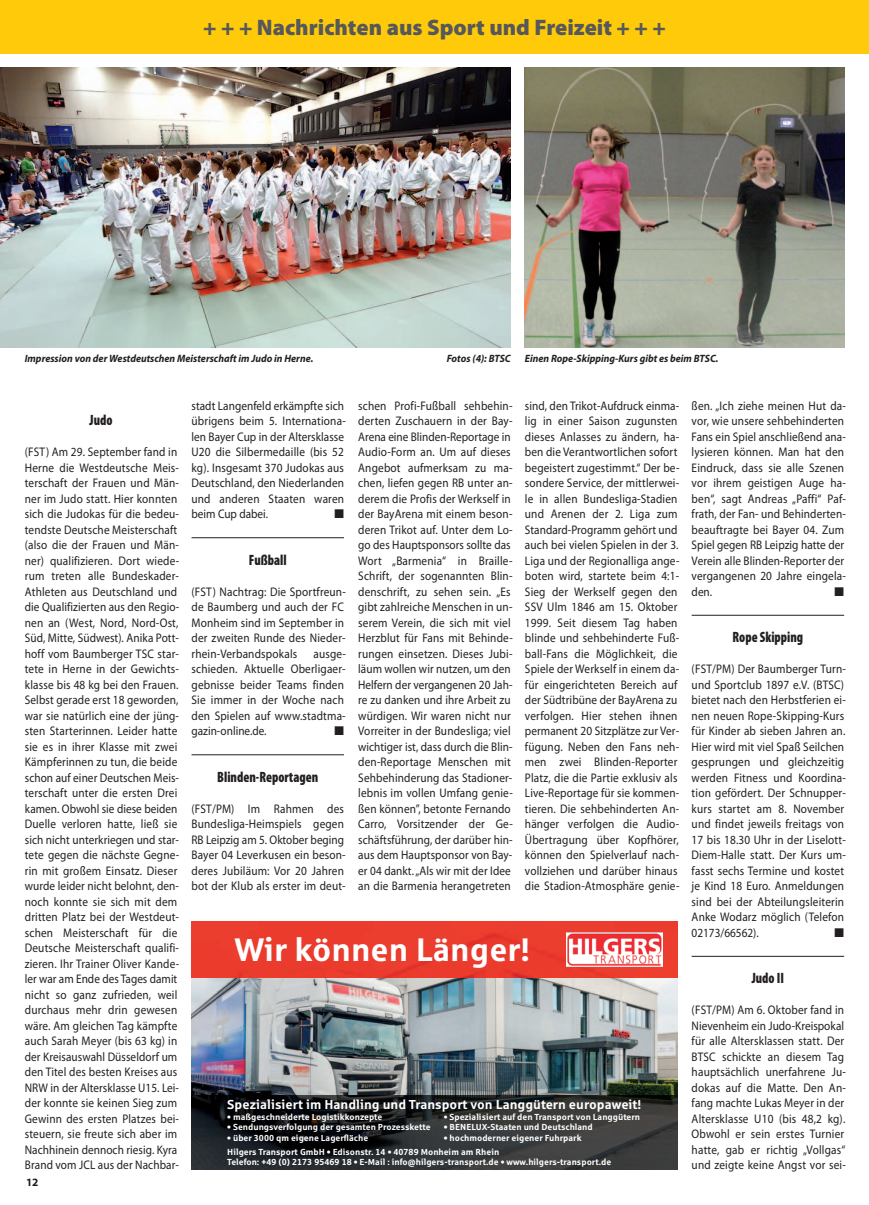
<style>
.page{position:relative;width:869px;height:1205px;background:#fff}
.page>*{position:absolute;margin:0;border:0;box-sizing:border-box;transform-origin:0 0}
.t1{font:700 32.5px "Sparkasse Rg";color:#fff}
.t2{font:900 22.5px "Myriad Pro";color:#57585a}
.t3{font:900 condensed 15px "Myriad Pro";color:#231f20;scale:.9 1}
.t4{font:700 13px "Sparkasse Rg";color:#fff}
.t5{font:12.5px/15.5px "Myriad Pro";letter-spacing:.015em;color:#231f20;scale:.9 1}
.t6{font:12.5px "Zapf Dingbats ITC";color:#231f20}
.t7{font:700 11.25px "Myriad Pro";color:#231f20}
.t8{font:italic 700 10.62px "Myriad Pro";color:#231f20;scale:.95 1}
.t9{font:700 8.75px/14.1px "Sparkasse Rg";color:#fff}
.s1{font-weight:600;font-size:7.5px;color:#fff}
</style>
<div class="page">
<div style="left:0;top:0;width:868px;height:53px;background:#feca0a"></div>
<hr style="left:191px;top:537px;width:153px;height:1px;background:#231f20">
<hr style="left:191px;top:754px;width:153px;height:1px;background:#231f20">
<hr style="left:691px;top:615px;width:152px;height:1px;background:#231f20">
<hr style="left:691px;top:956px;width:152px;height:1px;background:#231f20">
<img style="left:0;top:67px;width:510px;height:280px">
<img style="left:524px;top:67px;width:319px;height:280px">
<img style="left:191px;top:921px;width:486px;height:248px">
<img style="left:566px;top:933px;width:96px;height:33px">
<h2 class="t2" style="left:203px;top:19px;width:464px">+ + + Nachrichten aus Sport und Freizeit + + +</h2>
<p class="t8" style="left:25px;top:355px;width:305px">Impression von der Westdeutschen Meisterschaft im Judo in Herne.</p>
<p class="t8" style="left:446px;top:355px;width:69px">Fotos (4): BTSC</p>
<p class="t8" style="left:524px;top:355px;width:205px">Einen Rope-Skipping-Kurs gibt es beim BTSC.</p>
<p class="t3" style="left:89px;top:415px;width:27px">Judo</p>
<p class="t5" style="left:25px;top:445px;width:173px">(FST) Am 29. September fand in<br>Herne die Westdeutsche Meis&shy;terschaft der Frauen und Män&shy;ner im Judo statt. Hier konnten sich die Judokas für die bedeu&shy;tendste Deutsche Meisterschaft (also die der Frauen und Män&shy;ner) qualifizieren. Dort wiede&shy;rum treten alle Bundeskader-<br>Athleten aus Deutschland und die Qualifizierten aus den Regio&shy;nen an (West, Nord, Nord-Ost,<br>Süd, Mitte, Südwest). Anika Pott&shy;hoff vom Baumberger TSC star&shy;tete in Herne in der Gewichts&shy;klasse bis 48 kg bei den Frauen.<br>Selbst gerade erst 18 geworden, war sie natürlich eine der jüng&shy;sten Starterinnen. Leider hatte sie es in ihrer Klasse mit zwei<br>Kämpferinnen zu tun, die beide schon auf einer Deutschen Meis&shy;terschaft unter die ersten Drei kamen. Obwohl sie diese beiden<br>Duelle verloren hatte, ließ sie sich nicht unterkriegen und star&shy;tete gegen die nächste Gegne&shy;rin mit großem Einsatz. Dieser wurde leider nicht belohnt, den&shy;noch konnte sie sich mit dem dritten Platz bei der Westdeut&shy;schen Meisterschaft für die<br>Deutsche Meisterschaft qualifi&shy;zieren. Ihr Trainer Oliver Kande&shy;ler war am Ende des Tages damit nicht so ganz zufrieden, weil durchaus mehr drin gewesen wäre. Am gleichen Tag kämpfte auch Sarah Meyer (bis 63 kg) in der Kreisauswahl Düsseldorf um den Titel des besten Kreises aus<br>NRW in der Altersklasse U15. Lei&shy;der konnte sie keinen Sieg zum<br>Gewinn des ersten Platzes bei&shy;steuern, sie freute sich aber im<br>Nachhinein dennoch riesig. Kyra<br>Brand vom JCL aus der Nachbar-</p>
<p class="t7" style="left:26px;top:1178px;width:18px">12<span class="s1">··</span></p>
<p class="t5" style="left:358px;top:399px;width:173px">schen Profi-Fußball sehbehin&shy;derten Zuschauern in der Bay -<br>Arena eine Blinden-Reportage in<br>Audio-Form an. Um auf dieses<br>Angebot aufmerksam zu ma&shy;chen, liefen gegen RB unter an&shy;derem die Profis der Werkself in der BayArena mit einem beson&shy;deren Trikot auf. Unter dem Lo&shy;go des Hauptsponsors sollte das<br>Wort „Barmenia“ in Braille-<br>Schrift, der sogenannten Blin&shy;denschrift, zu sehen sein. „Es gibt zahlreiche Menschen in un&shy;serem Verein, die sich mit viel<br>Herzblut für Fans mit Behinde&shy;rungen einsetzen. Dieses Jubi&shy;läum wollen wir nutzen, um den<br>Helfern der vergangenen 20 Jah&shy;re zu danken und ihre Arbeit zu würdigen. Wir waren nicht nur<br>Vorreiter in der Bundesliga; viel wichtiger ist, dass durch die Blin&shy;den-Reportage Menschen mit<br>Sehbehinderung das Stadioner&shy;lebnis im vollen Umfang genie&shy;ßen können”, betonte Fernando<br>Carro, Vorsitzender der Ge&shy;schäftsführung, der darüber hin&shy;aus dem Hauptsponsor von Bay&shy;er 04 dankt. „Als wir mit der Idee an die Barmenia herangetreten</p>
<p class="t5" style="left:524px;top:399px;width:173px">sind, den Trikot-Aufdruck einma&shy;lig in einer Saison zugunsten dieses Anlasses zu ändern, ha&shy;ben die Verantwortlichen sofort begeistert zugestimmt.“ Der be&shy;sondere Service, der mittlerwei&shy;le in allen Bundesliga-Stadien und Arenen der 2. Liga zum<br>Standard-Programm gehört und auch bei vielen Spielen in der 3.<br>Liga und der Regionalliga ange&shy;boten wird, startete beim 4:1-<br>Sieg der Werkself gegen den<br>SSV Ulm 1846 am 15. Oktober<br>1999. Seit diesem Tag haben blinde und sehbehinderte Fuß&shy;ball-Fans die Möglichkeit, die<br>Spiele der Werkself in einem da&shy;für eingerichteten Bereich auf der Südtribüne der BayArena zu verfolgen. Hier stehen ihnen permanent 20 Sitzplätze zur Ver&shy;fügung. Neben den Fans neh&shy;men zwei Blinden-Reporter<br>Platz, die die Partie exklusiv als<br>Live-Reportage für sie kommen&shy;tieren. Die sehbehinderten An&shy;hänger verfolgen die Audio-<br>Übertragung über Kopfhörer, können den Spielverlauf nach&shy;vollziehen und darüber hinaus die Stadion-Atmosphäre genie-</p>
<p class="t5" style="left:691px;top:399px;width:173px">ßen. „Ich ziehe meinen Hut da&shy;vor, wie unsere sehbehinderten<br>Fans ein Spiel anschließend ana&shy;lysieren können. Man hat den<br>Eindruck, dass sie alle Szenen vor ihrem geistigen Auge ha&shy;ben“, sagt Andreas „Paffi“ Paf&shy;frath, der Fan- und Behinderten&shy;beauftragte bei Bayer 04. Zum<br>Spiel gegen RB Leipzig hatte der<br>Verein alle Blinden-Reporter der vergangenen 20 Jahre eingela&shy;den.</p>
<p class="t5" style="left:191px;top:399px;width:173px">stadt Langenfeld erkämpfte sich übrigens beim 5. Internationa&shy;len Bayer Cup in der Altersklasse<br>U20 die Silbermedaille (bis 52 kg). Insgesamt 370 Judokas aus<br>Deutschland, den Niederlanden und anderen Staaten waren beim Cup dabei.</p>
<p class="t6" style="left:334px;top:509px;width:11px">■</p>
<p class="t3" style="left:249px;top:554px;width:43px">Fußball</p>
<p class="t5" style="left:191px;top:585px;width:173px">(FST) Nachtrag: Die Sportfreun&shy;de Baumberg und auch der FC<br>Monheim sind im September in der zweiten Runde des Nieder&shy;rhein-Verbandspokals</p>
<p class="t6" style="left:834px;top:587px;width:11px">■</p>
<p class="t3" style="left:732px;top:632px;width:80px">Rope Skipping</p>
<p class="t5" style="left:691px;top:662px;width:173px">(FST/PM) Der Baumberger Turn&shy;und Sportclub 1897 e.V. (BTSC) bietet nach den Herbstferien ei&shy;nen neuen Rope-Skipping-Kurs für Kinder ab sieben Jahren an.<br>Hier wird mit viel Spaß Seilchen gesprungen und gleichzeitig werden Fitness und Koordina&shy;tion gefördert. Der Schnupper&shy;kurs startet am 8. November und findet jeweils freitags von<br>17 bis 18.30 Uhr in der Liselott-<br>Diem-Halle statt. Der Kurs um&shy;fasst sechs Termine und kostet je Kind 18 Euro. Anmeldungen sind bei der Abteilungsleiterin<br>Anke Wodarz möglich (Telefon<br>02173/66562).</p>
<p class="t5" style="left:191px;top:647px;width:173px;text-indent:122px">ausge&shy;schieden. Aktuelle Oberligaer&shy;gebnisse beider Teams finden<br>Sie immer in der Woche nach den Spielen auf www.stadtma&shy;gazin-online.de.</p>
<p class="t6" style="left:334px;top:726px;width:11px">■</p>
<p class="t3" style="left:217px;top:771px;width:114px">Blinden-Reportagen</p>
<p class="t5" style="left:191px;top:802px;width:173px">(FST/PM) Im Rahmen des<br>Bundesliga-Heimspiels gegen<br>RB Leipzig am 5. Oktober beging<br>Bayer 04 Leverkusen ein beson&shy;deres Jubiläum: Vor 20 Jahren bot der Klub als erster im deut-</p>
<p class="t6" style="left:834px;top:928px;width:11px">■</p>
<h1 class="t1" style="left:234px;top:937px;width:297px">Wir können Länger!</h1>
<p class="t4" style="left:227px;top:1099px;width:415px">Spezialisiert im Handling und Transport von Langgütern europaweit!</p>
<p class="t9" style="left:227px;top:1110px;width:156px">• maßgeschneiderte Logistikkonzepte</p>
<p class="t9" style="left:443px;top:1110px;width:198px">• Spezialisiert auf den Transport von Langgütern</p>
<p class="t9" style="left:227px;top:1121px;width:205px">• Sendungsverfolgung der gesamten Prozesskette</p>
<p class="t9" style="left:443px;top:1121px;width:150px">• BENELUX-Staaten und Deutschland</p>
<p class="t9" style="left:227px;top:1131px;width:142px">• über 3000 qm eigene Lagerfläche</p>
<p class="t9" style="left:227px;top:1131px;width:355px;text-indent:216px">• hochmoderner eigener Fuhrpark<br>Hilgers Transport GmbH • Edisonstr. 14 • 40789 Monheim am Rhein</p>
<p class="t9" style="left:227px;top:1156px;width:385px">Telefon: +49 (0) 2173 95469 18 • E-Mail : info@hilgers-transport.de • www.hilgers-transport.de</p>
<p class="t3" style="left:751px;top:973px;width:38px">Judo II</p>
<p class="t5" style="left:691px;top:1003px;width:173px">(FST/PM) Am 6. Oktober fand in<br>Nievenheim ein Judo-Kreispokal für alle Altersklassen statt. Der<br>BTSC schickte an diesem Tag hauptsächlich unerfahrene Ju&shy;dokas auf die Matte. Den An&shy;fang machte Lukas Meyer in der<br>Altersklasse U10 (bis 48,2 kg).<br>Obwohl er sein erstes Turnier hatte, gab er richtig „Vollgas“ und zeigte keine Angst vor sei-</p>
</div>
